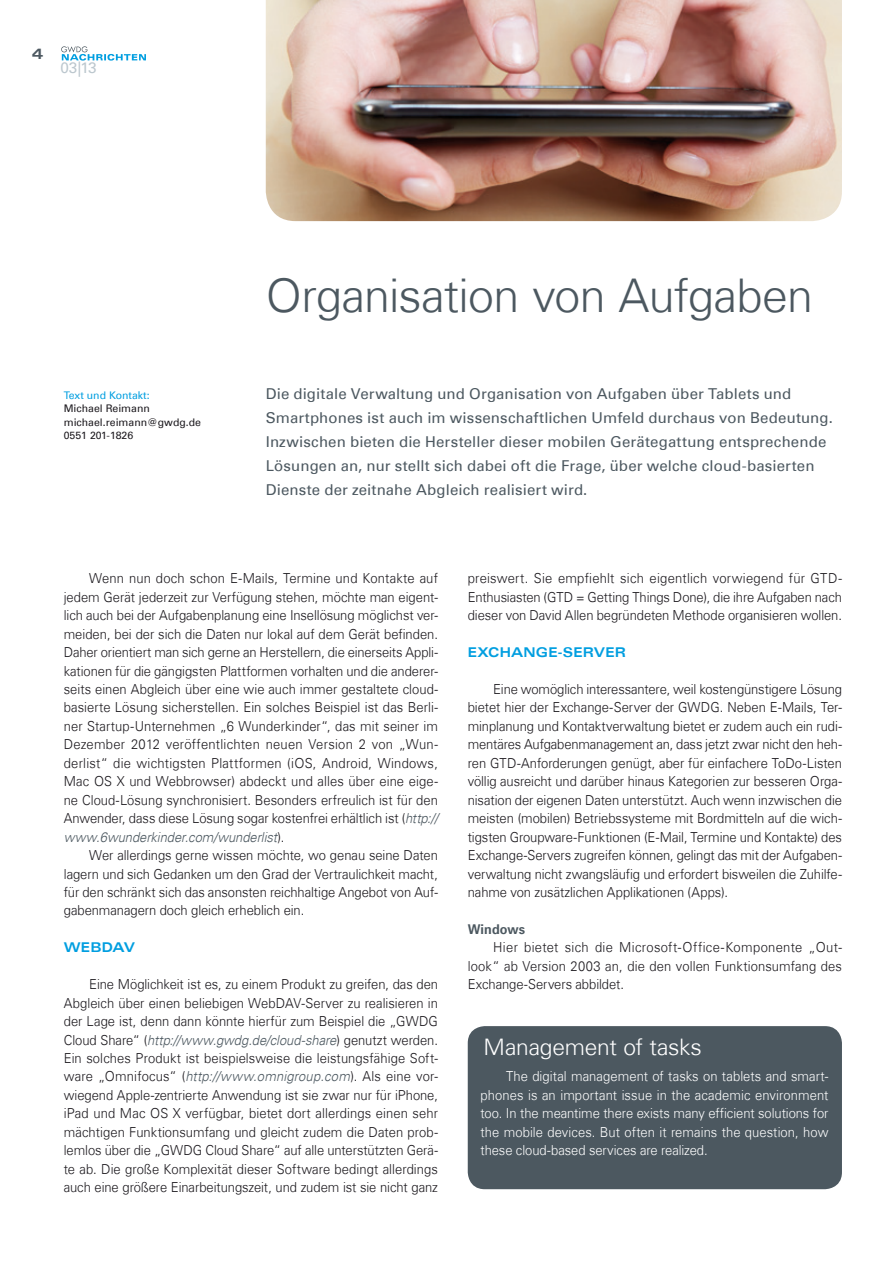
<style>
.page{position:relative;width:893px;height:1263px;background:#fff}
.page>*{position:absolute;margin:0;border:0;box-sizing:border-box;transform-origin:0 0}
.t1{font:300 46.5px "Univers Com 45";letter-spacing:-.015em;color:#4c5860}
.t2{font:300 22.8px "Univers Com 45";letter-spacing:-.01em;color:#fff}
.t3{font:15.3px "Univers Com 55 Roman";color:#bcc7ce}
.t4{font:15px/24px "Univers Com 55 Roman";letter-spacing:.01em;color:#4c5860}
.t5{font:15px "Univers Com 63 Bold Ext";color:#4c5860}
.t6{font:300 13.8px/18.5px "Univers Com 45";letter-spacing:-.005em;color:#1a171c;text-align:justify;scale:.94 1}
.t7{font:300 13.8px/18.5px "Univers Com 45";color:#fff;text-align:justify;scale:.94 1}
.t8{font:13.5px "Univers Com 63 Bold Ext";letter-spacing:.015em;color:#009ee0;scale:.94 1}
.t9{font:700 13.5px "Univers Com 65";letter-spacing:.005em;color:#4c5860;scale:.94 1}
.t10{font:10.5px/13.5px "Univers Com 55 Roman";color:#1a171c}
.t11{font:10.5px "Univers Com 55 Roman";color:#009ee0}
.s1{font-style:italic;color:#4c5860}
</style>
<div class="page">
<div style="left:468px;top:1026px;width:374px;height:163px;background:#4c5860;border-radius:17px"></div>
<img style="left:266px;top:0;width:576px;height:221px">
<svg style="left:61px;top:46px;width:85px;height:15px"></svg>
<p class="t5" style="left:32px;top:45px;width:13px">4</p>
<p class="t3" style="left:61px;top:58px;width:37px">03|13</p>
<p class="t11" style="left:64px;top:389px;width:87px">Text und Kontakt:</p>
<p class="t10" style="left:64px;top:402px;width:139px">Michael Reimann michael.reimann@gwdg.de<br>0551 201-1826</p>
<h1 class="t1" style="left:266px;top:267px;width:549px">Organisation von Aufgaben</h1>
<p class="t4" style="left:266px;top:381px;width:569px">Die digitale Verwaltung und Organisation von Aufgaben über Tablets und Smartphones ist auch im wissenschaftlichen Umfeld durchaus von Bedeutung.<br>Inzwischen bieten die Hersteller dieser mobilen Gerätegattung entsprechende Lösungen an, nur stellt sich dabei oft die Frage, über welche cloud-basierten Dienste der zeitnahe Abgleich realisiert wird.</p>
<p class="t6" style="left:64px;top:569px;width:400px;text-indent:26px">Wenn nun doch schon E-Mails, Termine und Kontakte auf jedem Gerät jederzeit zur Verfügung stehen, möchte man eigent&shy;lich auch bei der Aufgabenplanung eine Insellösung möglichst ver&shy;meiden, bei der sich die Daten nur lokal auf dem Gerät befinden.<br>Daher orientiert man sich gerne an Herstellern, die einerseits Appli&shy;kationen für die gängigsten Plattformen vorhalten und die anderer&shy;seits einen Abgleich über eine wie auch immer gestaltete cloud&shy;basierte Lösung sicherstellen. Ein solches Beispiel ist das Berli&shy;ner Startup-Unternehmen „6 Wunderkinder“, das mit seiner im Dezember 2012 veröffentlichten neuen Version 2 von „Wun&shy;derlist“ die wichtigsten Plattformen (iOS, Android, Windows, Mac OS X und Webbrowser) abdeckt und alles über eine eige&shy;ne Cloud-Lösung synchronisiert. Besonders erfreulich ist für den Anwender, dass diese Lösung sogar kostenfrei erhältlich ist (<span class="s1">http:// www.6wunderkinder.com/wunderlist</span>).</p>
<p class="t6" style="left:64px;top:846px;width:400px;text-indent:26px">Wer allerdings gerne wissen möchte, wo genau seine Daten lagern und sich Gedanken um den Grad der Vertraulichkeit macht, für den schränkt sich das ansonsten reichhaltige Angebot von Auf&shy;gabenmanagern doch gleich erheblich ein.</p>
<p class="t8" style="left:64px;top:940px;width:77px">WEBDAV</p>
<p class="t6" style="left:64px;top:975px;width:400px;text-indent:26px">Eine Möglichkeit ist es, zu einem Produkt zu greifen, das den Abgleich über einen beliebigen WebDAV-Server zu realisieren in der Lage ist, denn dann könnte hierfür zum Beispiel die „GWDG Cloud Share“ (<span class="s1">http://www.gwdg.de/cloud-share</span>) genutzt werden.<br>Ein solches Produkt ist beispielsweise die leistungsfähige Soft&shy;ware „Omnifocus“ (<span class="s1">http://www.omnigroup.com</span>). Als eine vor&shy;wiegend Apple-zentrierte Anwendung ist sie zwar nur für iPhone, iPad und Mac OS X verfügbar, bietet dort allerdings einen sehr mächtigen Funktionsumfang und gleicht zudem die Daten prob&shy;lemlos über die „GWDG Cloud Share“ auf alle unterstützten Gerä&shy;te ab. Die große Komplexität dieser Software bedingt allerdings auch eine größere Einarbeitungszeit, und zudem ist sie nicht ganz</p>
<p class="t6" style="left:468px;top:569px;width:400px">preiswert. Sie empfiehlt sich eigentlich vorwiegend für GTD-Enthusiasten (GTD = Getting Things Done), die ihre Aufgaben nach dieser von David Allen begründeten Methode organisieren wollen.</p>
<p class="t8" style="left:468px;top:645px;width:170px">EXCHANGE-SERVER</p>
<p class="t6" style="left:468px;top:680px;width:400px;text-indent:26px">Eine womöglich interessantere, weil kostengünstigere Lösung bietet hier der Exchange-Server der GWDG. Neben E-Mails, Ter&shy;minplanung und Kontaktverwaltung bietet er zudem auch ein rudi&shy;mentäres Aufgabenmanagement an, dass jetzt zwar nicht den heh&shy;ren GTD-Anforderungen genügt, aber für einfachere ToDo-Listen völlig ausreicht und darüber hinaus Kategorien zur besseren Orga&shy;nisation der eigenen Daten unterstützt. Auch wenn inzwischen die meisten (mobilen) Betriebssysteme mit Bordmitteln auf die wich&shy;tigsten Groupware-Funktionen (E-Mail, Termine und Kontakte) des Exchange-Servers zugreifen können, gelingt das mit der Aufgaben&shy;verwaltung nicht zwangsläufig und erfordert bisweilen die Zuhilfe&shy;nahme von zusätzlichen Applikationen (Apps).</p>
<p class="t9" style="left:468px;top:921px;width:63px">Windows</p>
<p class="t6" style="left:468px;top:938px;width:400px;text-indent:26px">Hier bietet sich die Microsoft-Office-Komponente „Out&shy;look“ ab Version 2003 an, die den vollen Funktionsumfang des Exchange-Servers abbildet.</p>
<h2 class="t2" style="left:483px;top:1033px;width:220px">Management of tasks</h2>
<p class="t7" style="left:480px;top:1067px;width:372px;text-indent:26px">The digital management of tasks on tablets and smart&shy;phones is an important issue in the academic environment too. In the meantime there exists many efficient solutions for the mobile devices. But often it remains the question, how these cloud-based services are realized.</p>
</div>
